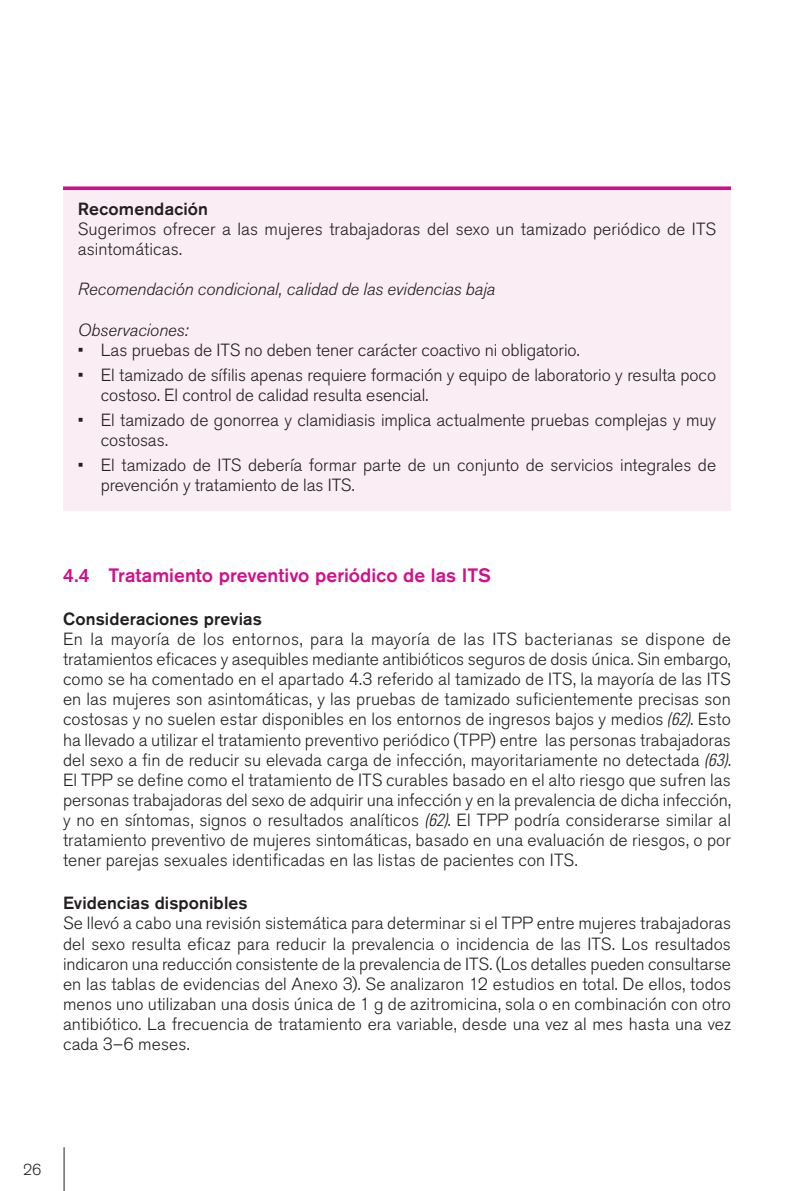
<style>
.page{position:relative;width:794px;height:1191px;background:#fff}
.page>*{position:absolute;margin:0;border:0;box-sizing:border-box;transform-origin:0 0}
.Title_1_1{font:500 19.25px "Akzidenz Grotesk BQ";letter-spacing:.005em;color:#d50d8c}
.Body{font:300 17.5px/20.1px "Akzidenz Grotesk BQ";color:#231f20}
.t1{font:italic 300 17.5px "Akzidenz Grotesk BQ";letter-spacing:-.005em;color:#231f20}
.Title_1_1_1{font:500 17.5px "Akzidenz Grotesk BQ";letter-spacing:.005em;color:#231f20}
.t2{font:300 15.75px "Akzidenz Grotesk BQ";color:#231f20}
.s1{font-weight:500}
.s2{font-family:"Univers";font-style:italic;font-stretch:condensed}
</style>
<div class="page">
<hr style="left:64px;top:1147px;width:1px;height:44px;background:#231f20">
<div style="left:63px;top:187px;width:668px;height:324px;background:#fbedf4"></div>
<svg style="left:63px;top:186px;width:668px;height:4px;background:#d92898"></svg>
<p class="Body" style="left:78px;top:199px;width:639px"><span class="s1">Recomendación<br></span>Sugerimos ofrecer a las mujeres trabajadoras del sexo un tamizado periódico de ITS asintomáticas.</p>
<p class="t1" style="left:78px;top:279px;width:419px">Recomendación condicional, calidad de las evidencias baja</p>
<p class="t1" style="left:78px;top:320px;width:112px">Observaciones:</p>
<p class="Body" style="left:78px;top:340px;width:503px">• Las pruebas de ITS no deben tener carácter coactivo ni obligatorio.</p>
<p class="Body" style="left:101px;top:365px;width:617px;text-indent:-23px">• El tamizado de sífilis apenas requiere formación y equipo de laboratorio y resulta poco costoso. El control de calidad resulta esencial.</p>
<p class="Body" style="left:101px;top:410px;width:617px;text-indent:-23px">• El tamizado de gonorrea y clamidiasis implica actualmente pruebas complejas y muy costosas.</p>
<p class="Body" style="left:101px;top:455px;width:617px;text-indent:-23px">• El tamizado de ITS debería formar parte de un conjunto de servicios integrales de prevención y tratamiento de las ITS.</p>
<p class="Title_1_1" style="left:63px;top:563px;width:429px">4.4 Tratamiento preventivo periódico de las ITS</p>
<p class="Title_1_1_1" style="left:63px;top:608px;width:200px">Consideraciones previas</p>
<p class="Body" style="left:63px;top:629px;width:669px;text-align:justify">En la mayoría de los entornos, para la mayoría de las ITS bacterianas se dispone de tratamientos eficaces y asequibles mediante antibióticos seguros de dosis única. Sin embargo, como se ha comentado en el apartado 4.3 referido al tamizado de ITS, la mayoría de las ITS en las mujeres son asintomáticas, y las pruebas de tamizado suficientemente precisas son costosas y no suelen estar disponibles en los entornos de ingresos bajos y medios <span class="s2">(62)</span>. Esto ha llevado a utilizar el tratamiento preventivo periódico (TPP) entre las personas trabajadoras del sexo a fin de reducir su elevada carga de infección, mayoritariamente no detectada <span class="s2">(63)</span>.<br>El TPP se define como el tratamiento de ITS curables basado en el alto riesgo que sufren las personas trabajadoras del sexo de adquirir una infección y en la prevalencia de dicha infección, y no en síntomas, signos o resultados analíticos <span class="s2">(62)</span>. El TPP podría considerarse similar al tratamiento preventivo de mujeres sintomáticas, basado en una evaluación de riesgos, o por tener parejas sexuales identificadas en las listas de pacientes con ITS.</p>
<p class="Title_1_1_1" style="left:63px;top:892px;width:186px">Evidencias disponibles</p>
<p class="Body" style="left:63px;top:913px;width:669px;text-align:justify">Se llevó a cabo una revisión sistemática para determinar si el TPP entre mujeres trabajadoras del sexo resulta eficaz para reducir la prevalencia o incidencia de las ITS. Los resultados indicaron una reducción consistente de la prevalencia de ITS. (Los detalles pueden consultarse en las tablas de evidencias del Anexo 3). Se analizaron 12 estudios en total. De ellos, todos menos uno utilizaban una dosis única de 1 g de azitromicina, sola o en combinación con otro antibiótico. La frecuencia de tratamiento era variable, desde una vez al mes hasta una vez cada 3–6 meses.</p>
<p class="t2" style="left:23px;top:1160px;width:20px">26</p>
</div>
